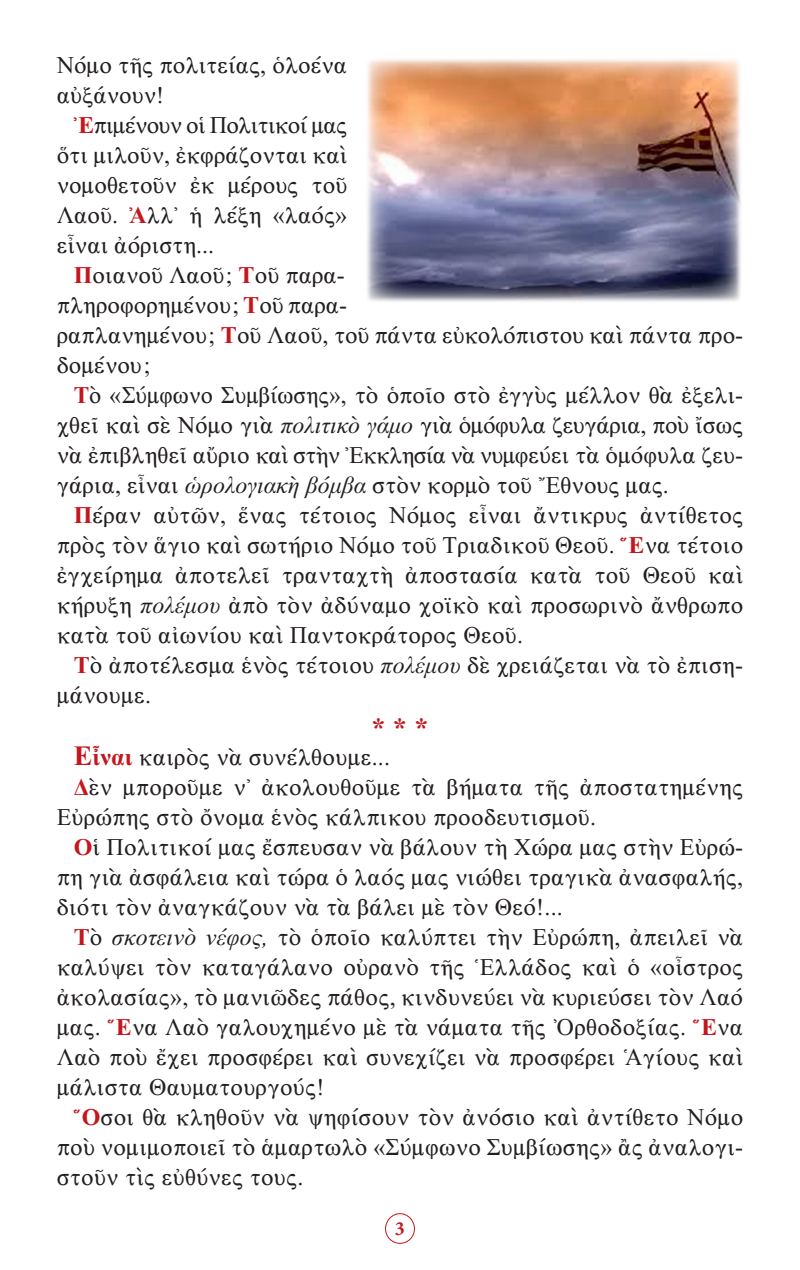
<style>
.page{position:relative;width:800px;height:1270px;background:#fff}
.page>*{position:absolute;margin:0;border:0;box-sizing:border-box;transform-origin:0 0}
.Asteriskoi{font:28px "CTOS New Times Bold Test 1";color:#c4161c}
.t1{font:24px/30px "CTOS New Times Roman Test 1";letter-spacing:.01em;color:#231f20;text-align:justify}
.t2{font:24px "CTOS New Times Roman Test 1";letter-spacing:-.03em;color:#231f20}
.t3{font:700 20px "Minion Pro";color:#c4161c}
.s1{font-family:"CTOS New Times Bold Test 1";color:#c4161c}
.s2{font-family:"CTOS New Times Italic Test 1"}
.s3{font-family:"CTOS New Times Bold Test 1";font-size:28px;color:#c4161c}
</style>
<div class="page">
<div style="left:385px;top:1213px;width:30px;height:31px;border:1px solid #c4161c;border-radius:50%"></div>
<img style="left:367px;top:59px;width:374px;height:243px">
<p class="t1" style="left:57px;top:50px;width:292px">Νόμο τῆς πολιτείας, ὁλοένα αὐξάνουν!</p>
<p class="t2" style="left:74px;top:112px;width:275px"><span class="s1">Ἐ</span>πιμένουν οἱ Πολιτικοί μας</p>
<p class="t1" style="left:57px;top:140px;width:292px">ὅτι μιλοῦν, ἐκφράζονται καὶ νομοθετοῦν ἐκ μέρους τοῦ Λαοῦ. <span class="s1">Ἀ</span>λλ᾿ ἡ λέξη «λαός» εἶναι ἀόριστη...</p>
<p class="t1" style="left:74px;top:260px;width:273px"><span class="s1">Π</span>οιανοῦ Λαοῦ; <span class="s1">Τ</span>οῦ παρα-</p>
<p class="t1" style="left:57px;top:290px;width:292px">πληροφορημένου; <span class="s1">Τ</span>οῦ παρα-</p>
<p class="t1" style="left:57px;top:320px;width:688px">ραπλανημένου; <span class="s1">Τ</span>οῦ Λαοῦ, τοῦ πάντα εὐκολόπιστου καὶ πάντα προ&shy;δομένου;</p>
<p class="t1" style="left:57px;top:380px;width:688px;text-indent:17px"><span class="s1">Τ</span>ὸ «Σύμφωνο Συμβίωσης», τὸ ὁποῖο στὸ ἐγγὺς μέλλον θὰ ἐξελι&shy;χθεῖ καὶ σὲ Νόμο γιὰ <span class="s2">πολιτικὸ γάμο</span> γιὰ ὁμόφυλα ζευγάρια, ποὺ ἴσως νὰ ἐπιβληθεῖ αὔριο καὶ στὴν Ἐκκλησία νὰ νυμφεύει τὰ ὁμόφυλα ζευ&shy;γάρια, εἶναι <span class="s2">ὡρολογιακὴ βόμβα</span> στὸν κορμὸ τοῦ Ἔθνους μας.</p>
<p class="t1" style="left:57px;top:500px;width:688px;text-indent:17px"><span class="s1">Π</span>έραν αὐτῶν, ἕνας τέτοιος Νόμος εἶναι ἄντικρυς ἀντίθετος πρὸς τὸν ἅγιο καὶ σωτήριο Νόμο τοῦ Τριαδικοῦ Θεοῦ. <span class="s1">Ἕ</span>να τέτοιο ἐγχείρημα ἀποτελεῖ τρανταχτὴ ἀποστασία κατὰ τοῦ Θεοῦ καὶ κήρυξη <span class="s2">πολέμου</span> ἀπὸ τὸν ἀδύναμο χοϊκὸ καὶ προσωρινὸ ἄνθρωπο κατὰ τοῦ αἰωνίου καὶ Παντοκράτορος Θεοῦ.</p>
<p class="t1" style="left:57px;top:650px;width:688px;text-indent:17px"><span class="s1">Τ</span>ὸ ἀποτέλεσμα ἑνὸς τέτοιου <span class="s2">πολέμου</span> δὲ χρειάζεται νὰ τὸ ἐπιση&shy;μάνουμε.</p>
<p class="Asteriskoi" style="left:371px;top:712px;width:59px">* * *</p>
<p class="t1" style="left:74px;top:742px;width:318px"><span class="s3">Ε</span><span class="s1">ἶναι</span> καιρὸς νὰ συνέλθουμε...</p>
<p class="t1" style="left:57px;top:772px;width:688px;text-indent:17px"><span class="s1">Δ</span>ὲν μποροῦμε ν᾿ ἀκολουθοῦμε τὰ βήματα τῆς ἀποστατημένης<br>Εὐρώπης στὸ ὄνομα ἑνὸς κάλπικου προοδευτισμοῦ.</p>
<p class="t1" style="left:57px;top:832px;width:688px;text-indent:17px"><span class="s1">Ο</span>ἱ Πολιτικοί μας ἔσπευσαν νὰ βάλουν τὴ Χώρα μας στὴν Εὐρώ&shy;πη γιὰ ἀσφάλεια καὶ τώρα ὁ λαός μας νιώθει τραγικὰ ἀνασφαλής, διότι τὸν ἀναγκάζουν νὰ τὰ βάλει μὲ τὸν Θεό!...</p>
<p class="t1" style="left:57px;top:922px;width:688px;text-indent:17px"><span class="s1">Τ</span>ὸ <span class="s2">σκοτεινὸ νέφος,</span> τὸ ὁποῖο καλύπτει τὴν Εὐρώπη, ἀπειλεῖ νὰ καλύψει τὸν καταγάλανο οὐρανὸ τῆς Ἑλλάδος καὶ ὁ «οἶστρος ἀκολασίας», τὸ μανιῶδες πάθος, κινδυνεύει νὰ κυριεύσει τὸν Λαό μας. <span class="s1">Ἕ</span>να Λαὸ γαλουχημένο μὲ τὰ νάματα τῆς Ὀρθοδοξίας. <span class="s1">Ἕ</span>να Λαὸ ποὺ ἔχει προσφέρει καὶ συνεχίζει νὰ προσφέρει Ἁγίους καὶ μάλιστα Θαυματουργούς!</p>
<p class="t1" style="left:57px;top:1102px;width:688px;text-indent:17px"><span class="s1">Ὅ</span>σοι θὰ κληθοῦν νὰ ψηφίσουν τὸν ἀνόσιο καὶ ἀντίθετο Νόμο ποὺ νομιμοποιεῖ τὸ ἁμαρτωλὸ «Σύμφωνο Συμβίωσης» ἂς ἀναλογι&shy;στοῦν τὶς εὐθύνες τους.</p>
<p class="t3" style="left:395px;top:1215px;width:11px">3</p>
</div>
